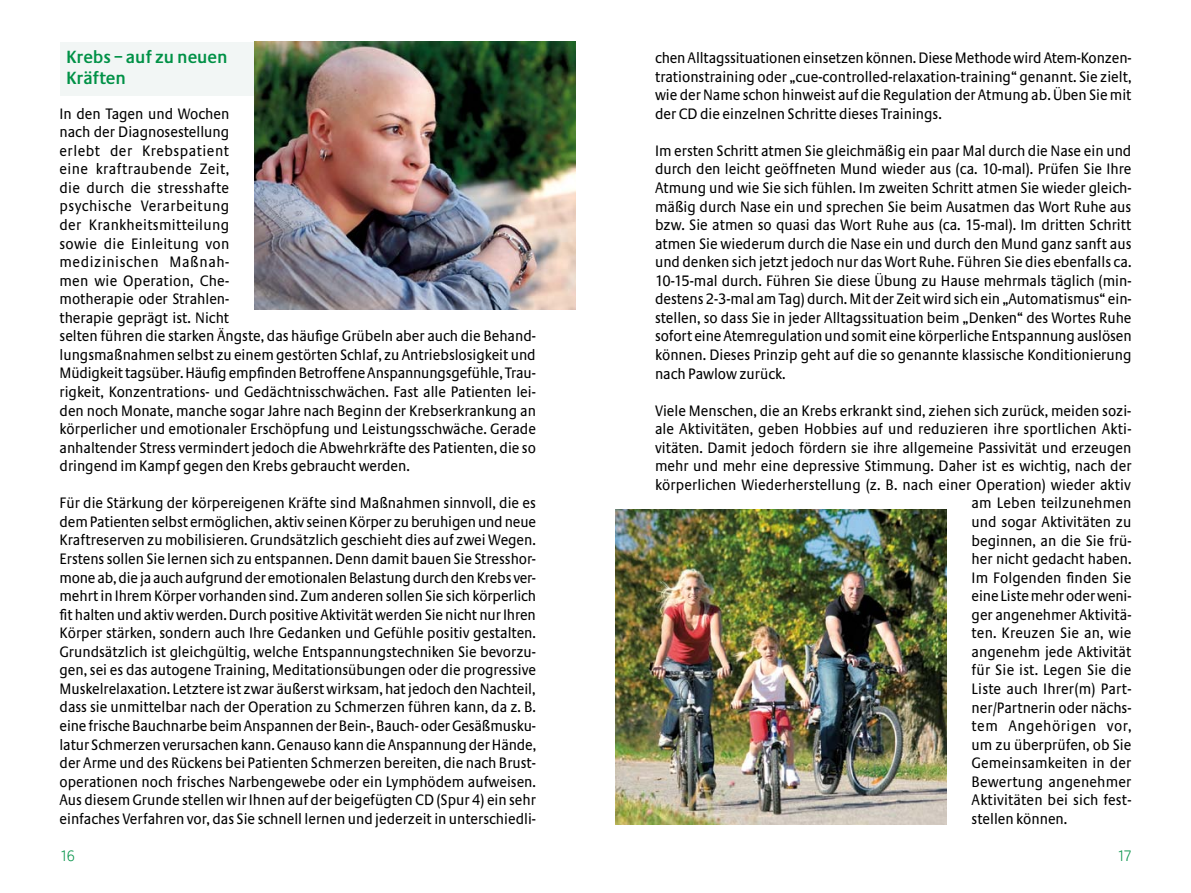
<style>
.page{position:relative;width:1191px;height:893px;background:#fff}
.page>*{position:absolute;margin:0;border:0;box-sizing:border-box;transform-origin:0 0}
.t1{font:600 18.38px/21px "Praxis EF";color:#009146;scale:.95 1}
.t2{font:15.75px/18.6px "Praxis EF";color:#000;text-align:justify;scale:.9 1}
.t3{font:15.75px "Praxis EF";letter-spacing:.04em;color:#000;scale:.9 1}
.t4{font:300 15.75px "Praxis EF";color:#009146;scale:.9 1}
</style>
<div class="page">
<div style="left:60px;top:42px;width:273px;height:54px;background:#f2f6f5"></div>
<img style="left:254px;top:41px;width:321px;height:269px">
<img style="left:615px;top:509px;width:331px;height:315px">
<p class="t1" style="left:66px;top:47px;width:172px">Krebs – auf zu neuen<br>Kräften</p>
<p class="t2" style="left:60px;top:105px;width:531px;text-align:left">In den Tagen und Wochen<br>nach der Diagnosestellung<br>erlebt der Krebspatient<br>eine kraftraubende Zeit,<br>die durch die stresshafte<br>psychische Verarbeitung<br>der Krankheitsmitteilung<br>sowie die Einleitung von<br>medizinischen Maßnah-<br>men wie Operation, Che-<br>motherapie oder Strahlen-<br>therapie geprägt ist. Nicht<br>selten führen die starken Ängste, das häufige Grübeln aber auch die Behand&shy;lungsmaßnahmen selbst zu einem gestörten Schlaf, zu Antriebslosigkeit und Müdigkeit tagsüber. Häufig empfinden Betroffene Anspannungsgefühle, Trau&shy;rigkeit, Konzentrations- und Gedächtnisschwächen. Fast alle Patienten lei&shy;den noch Monate, manche sogar Jahre nach Beginn der Krebserkrankung an körperlicher und emotionaler Erschöpfung und Leistungsschwäche. Gerade anhaltender Stress vermindert jedoch die Abwehrkräfte des Patienten, die so dringend im Kampf gegen den Krebs gebraucht werden.</p>
<p class="t2" style="left:60px;top:494px;width:531px">Für die Stärkung der körpereigenen Kräfte sind Maßnahmen sinnvoll, die es dem Patienten selbst ermöglichen, aktiv seinen Körper zu beruhigen und neue Kraftreserven zu mobilisieren. Grundsätzlich geschieht dies auf zwei Wegen.<br>Erstens sollen Sie lernen sich zu entspannen. Denn damit bauen Sie Stresshor&shy;mone ab, die ja auch aufgrund der emotionalen Belastung durch den Krebs ver&shy;mehrt in Ihrem Körper vorhanden sind. Zum anderen sollen Sie sich körperlich fit halten und aktiv werden. Durch positive Aktivität werden Sie nicht nur Ihren Körper stärken, sondern auch Ihre Gedanken und Gefühle positiv gestalten.<br>Grundsätzlich ist gleichgültig, welche Entspannungstechniken Sie bevorzu&shy;gen, sei es das autogene Training, Meditationsübungen oder die progressive Muskelrelaxation. Letztere ist zwar äußerst wirksam, hat jedoch den Nachteil, dass sie unmittelbar nach der Operation zu Schmerzen führen kann, da z. B. eine frische Bauchnarbe beim Anspannen der Bein-, Bauch- oder Gesäßmusku&shy;latur Schmerzen verursachen kann. Genauso kann die Anspannung der Hände, der Arme und des Rückens bei Patienten Schmerzen bereiten, die nach Brust&shy;operationen noch frisches Narbengewebe oder ein Lymphödem aufweisen.<br>Aus diesem Grunde stellen wir Ihnen auf der beigefügten CD (Spur 4) ein sehr einfaches Verfahren vor, das Sie schnell lernen und jederzeit in unterschiedli-</p>
<p class="t2" style="left:655px;top:49px;width:531px">chen Alltagssituationen einsetzen können. Diese Methode wird Atem-Konzen&shy;trationstraining oder „cue-controlled-relaxation-training“ genannt. Sie zielt, wie der Name schon hinweist auf die Regulation der Atmung ab. Üben Sie mit der CD die einzelnen Schritte dieses Trainings.</p>
<p class="t2" style="left:655px;top:142px;width:531px">Im ersten Schritt atmen Sie gleichmäßig ein paar Mal durch die Nase ein und durch den leicht geöffneten Mund wieder aus (ca. 10-mal). Prüfen Sie Ihre Atmung und wie Sie sich fühlen. Im zweiten Schritt atmen Sie wieder gleich&shy;mäßig durch Nase ein und sprechen Sie beim Ausatmen das Wort Ruhe aus bzw. Sie atmen so quasi das Wort Ruhe aus (ca. 15-mal). Im dritten Schritt atmen Sie wiederum durch die Nase ein und durch den Mund ganz sanft aus und denken sich jetzt jedoch nur das Wort Ruhe. Führen Sie dies ebenfalls ca.<br>10-15-mal durch. Führen Sie diese Übung zu Hause mehrmals täglich (min&shy;destens 2-3-mal am Tag) durch. Mit der Zeit wird sich ein „Automatismus“ ein&shy;stellen, so dass Sie in jeder Alltagssituation beim „Denken“ des Wortes Ruhe sofort eine Atemregulation und somit eine körperliche Entspannung auslösen können. Dieses Prinzip geht auf die so genannte klassische Konditionierung nach Pawlow zurück.</p>
<p class="t2" style="left:655px;top:402px;width:531px">Viele Menschen, die an Krebs erkrankt sind, ziehen sich zurück, meiden sozi-</p>
<p class="t2" style="left:655px;top:420px;width:531px">ale Aktivitäten, geben Hobbies auf und reduzieren ihre sportlichen Akti-</p>
<p class="t2" style="left:655px;top:439px;width:531px">vitäten. Damit jedoch fördern sie ihre allgemeine Passivität und erzeugen</p>
<p class="t2" style="left:655px;top:457px;width:531px">mehr und mehr eine depressive Stimmung. Daher ist es wichtig, nach der</p>
<p class="t2" style="left:655px;top:476px;width:530px">körperlichen Wiederherstellung (z. B. nach einer Operation) wieder aktiv</p>
<p class="t2" style="left:971px;top:494px;width:179px">am Leben teilzunehmen</p>
<p class="t2" style="left:971px;top:513px;width:179px">und sogar Aktivitäten zu</p>
<p class="t2" style="left:971px;top:531px;width:179px">beginnen, an die Sie frü-</p>
<p class="t2" style="left:971px;top:550px;width:179px">her nicht gedacht haben.</p>
<p class="t2" style="left:971px;top:568px;width:179px">Im Folgenden finden Sie</p>
<p class="t2" style="left:971px;top:587px;width:179px">eine Liste mehr oder weni-</p>
<p class="t2" style="left:971px;top:606px;width:179px">ger angenehmer Aktivitä-</p>
<p class="t2" style="left:971px;top:624px;width:179px">ten. Kreuzen Sie an, wie</p>
<p class="t2" style="left:971px;top:643px;width:179px">angenehm jede Aktivität</p>
<p class="t2" style="left:971px;top:661px;width:179px">für Sie ist. Legen Sie die</p>
<p class="t2" style="left:971px;top:680px;width:179px">Liste auch Ihrer(m) Part-</p>
<p class="t2" style="left:971px;top:698px;width:179px">ner/Partnerin oder nächs-</p>
<p class="t3" style="left:971px;top:717px;width:179px">tem Angehörigen vor,</p>
<p class="t2" style="left:971px;top:735px;width:179px">um zu überprüfen, ob Sie</p>
<p class="t2" style="left:971px;top:754px;width:179px">Gemeinsamkeiten in der</p>
<p class="t2" style="left:971px;top:773px;width:179px">Bewertung angenehmer</p>
<p class="t2" style="left:971px;top:791px;width:179px">Aktivitäten bei sich fest-</p>
<p class="t2" style="left:971px;top:810px;width:108px">stellen können.</p>
<p class="t4" style="left:60px;top:847px;width:17px">16</p>
<p class="t4" style="left:1117px;top:847px;width:17px">17</p>
</div>
